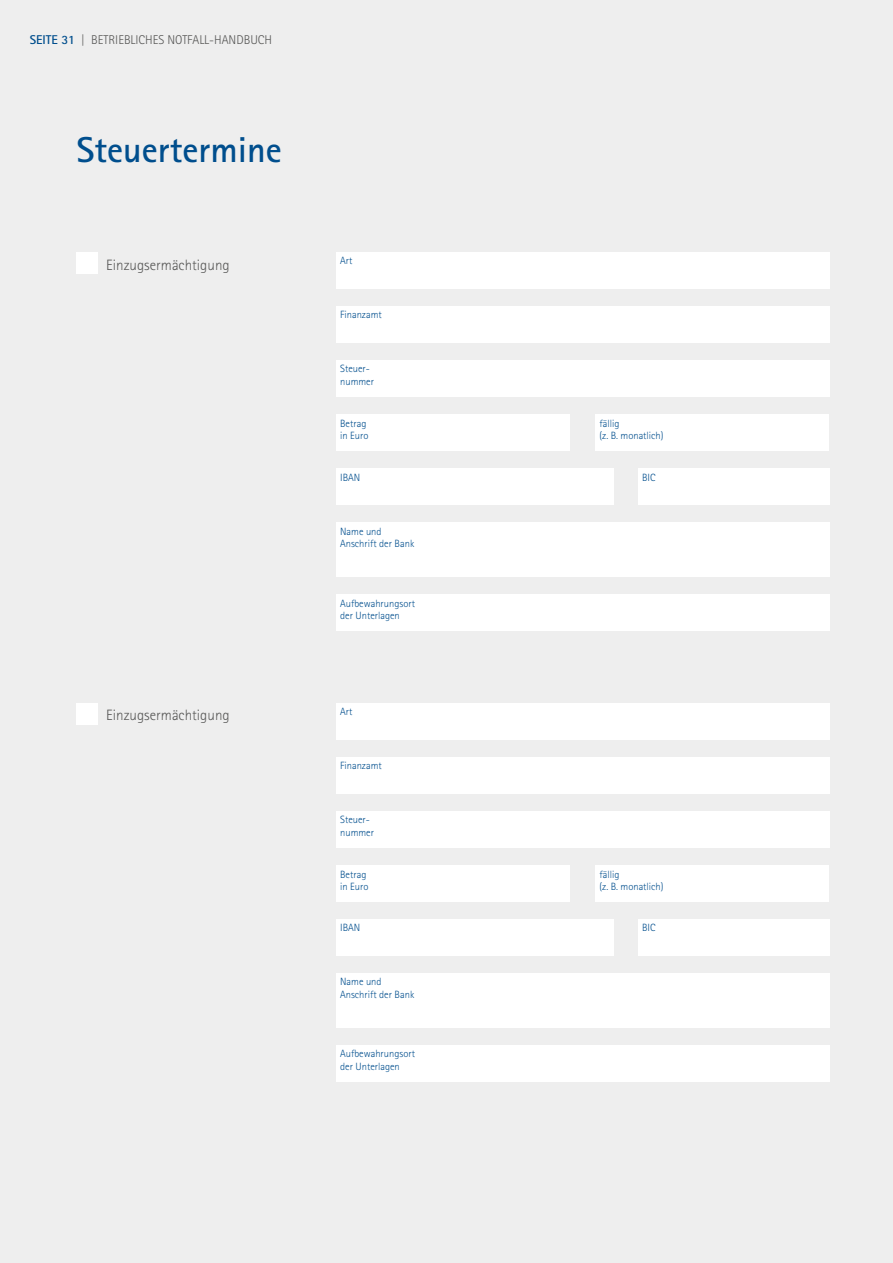
<style>
.page{position:relative;width:893px;height:1263px;background:#eee}
.page>*{position:absolute;margin:0;border:0;box-sizing:border-box;transform-origin:0 0}
.t1{font:700 36px "Rotis Sans Serif";color:#004e8d}
.t2{font:300 15px "Rotis Sans Serif";color:#575756}
.t3{font:300 12.75px "Rotis Sans Serif";color:#575756}
.t4{font:300 10.5px/12.6px "Rotis Sans Serif";color:#004e8d}
.s1{font-weight:700;color:#004e8d}
</style>
<div class="page">
<div style="left:336px;top:252px;width:493px;height:36px;background:#fff"></div>
<div style="left:336px;top:703px;width:493px;height:36px;background:#fff"></div>
<div style="left:336px;top:594px;width:493px;height:36px;background:#fff"></div>
<div style="left:336px;top:1045px;width:493px;height:36px;background:#fff"></div>
<div style="left:336px;top:306px;width:493px;height:36px;background:#fff"></div>
<div style="left:336px;top:757px;width:493px;height:36px;background:#fff"></div>
<div style="left:336px;top:360px;width:493px;height:36px;background:#fff"></div>
<div style="left:336px;top:811px;width:493px;height:36px;background:#fff"></div>
<div style="left:336px;top:522px;width:493px;height:54px;background:#fff"></div>
<div style="left:336px;top:973px;width:493px;height:54px;background:#fff"></div>
<div style="left:336px;top:414px;width:234px;height:36px;background:#fff"></div>
<div style="left:336px;top:865px;width:234px;height:36px;background:#fff"></div>
<div style="left:336px;top:468px;width:277px;height:36px;background:#fff"></div>
<div style="left:336px;top:919px;width:277px;height:36px;background:#fff"></div>
<div style="left:595px;top:414px;width:234px;height:36px;background:#fff"></div>
<div style="left:595px;top:865px;width:234px;height:36px;background:#fff"></div>
<div style="left:638px;top:468px;width:191px;height:36px;background:#fff"></div>
<div style="left:638px;top:919px;width:191px;height:36px;background:#fff"></div>
<div style="left:77px;top:703px;width:21px;height:21px;background:#fff"></div>
<div style="left:77px;top:252px;width:21px;height:21px;background:#fff"></div>
<p class="t3" style="left:30px;top:32px;width:123px"><span class="s1">SEITE 31</span> | Betriebli ches</p>
<p class="t3" style="left:167px;top:32px;width:104px">Notfall-Han dbuch</p>
<h1 class="t1" style="left:77px;top:127px;width:207px">Steuertermine</h1>
<h2 class="t2" style="left:106px;top:256px;width:125px">Einzugsermächtigung</h2>
<h2 class="t2" style="left:106px;top:706px;width:125px">Einzugsermächtigung</h2>
<p class="t4" style="left:340px;top:254px;width:14px">Art</p>
<p class="t4" style="left:340px;top:308px;width:43px">Finanzamt</p>
<p class="t4" style="left:340px;top:362px;width:35px">Steuer&shy;nummer</p>
<p class="t4" style="left:340px;top:417px;width:30px">Betrag in Euro</p>
<p class="t4" style="left:340px;top:471px;width:22px">IBAN</p>
<p class="t4" style="left:340px;top:525px;width:76px">Name und<br>Anschrift der Bank</p>
<p class="t4" style="left:340px;top:597px;width:76px">Aufbewahrungsort der U nterlagen</p>
<p class="t4" style="left:340px;top:705px;width:14px">Art</p>
<p class="t4" style="left:340px;top:759px;width:43px">Finanzamt</p>
<p class="t4" style="left:340px;top:813px;width:35px">Steuer&shy;nummer</p>
<p class="t4" style="left:340px;top:868px;width:30px">Betrag in Euro</p>
<p class="t4" style="left:340px;top:922px;width:22px">IBAN</p>
<p class="t4" style="left:340px;top:976px;width:76px">Name und<br>Anschrift der Bank</p>
<p class="t4" style="left:340px;top:1048px;width:76px">Aufbewahrungsort der U nterlagen</p>
<p class="t4" style="left:600px;top:417px;width:65px">fällig<br>(z. B. monatlich)</p>
<p class="t4" style="left:642px;top:471px;width:14px">BIC</p>
<p class="t4" style="left:600px;top:868px;width:65px">fällig<br>(z. B. monatlich)</p>
<p class="t4" style="left:642px;top:922px;width:14px">BIC</p>
</div>
